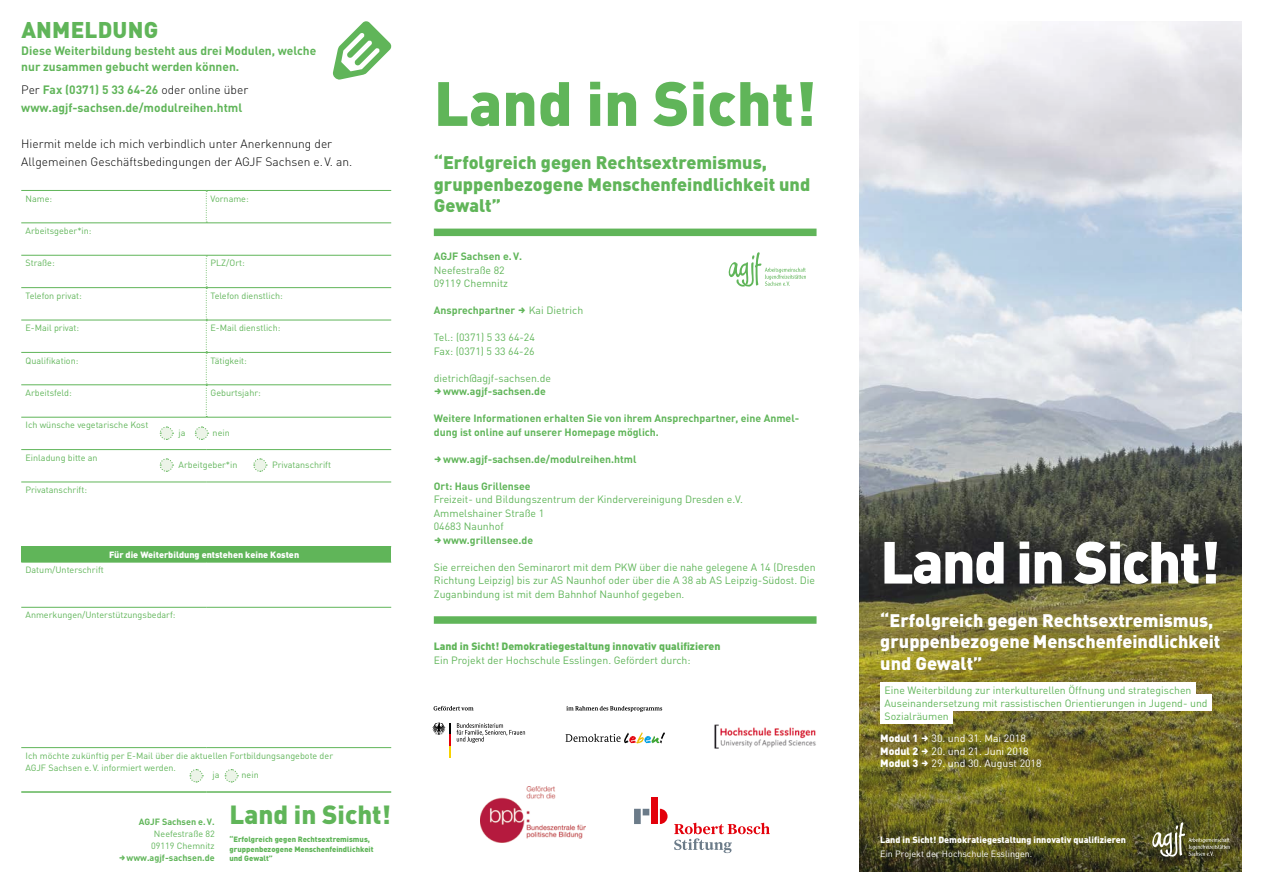
<style>
.page{position:relative;width:1263px;height:893px;background:#fff}
.page>*{position:absolute;margin:0;border:0;box-sizing:border-box;transform-origin:0 0}
.t1{font:900 61.5px "DIN Pro";color:#60b559}
.t2{font:900 58.5px "DIN Pro";letter-spacing:-.03em;color:#fff}
.t3{font:900 25.95px "DIN Pro";color:#60b559}
.t4{font:900 22.5px "DIN Pro";letter-spacing:.01em;color:#60b559}
.t5{font:900 18px/21.6px "DIN Pro";color:#60b559}
.t6{font:900 18px/21.6px "DIN Pro";color:#fff}
.t7{font:700 12px/18px "DIN Pro";color:#60b559}
.t8{font:300 12px/18px "DIN Pro";color:#000}
.t9{font:10.5px/13.5px "DIN Pro";color:#60b559}
.t10{font:700 10.5px/13.5px "DIN Pro";color:#60b559}
.t11{font:10.5px/12.6px "DIN Pro";color:#fff}
.t12{font:900 10.5px "DIN Pro";color:#60b559}
.t13{font:9px/12px "DIN Pro";color:#60b559}
.t14{font:900 9px "DIN Pro";color:#fff}
.t15{font:700 9px "DIN Pro";color:#60b559}
.t16{font:9px "DIN Pro";color:#fff}
.t17{font:900 7.65px/9.1px "DIN Pro";color:#60b559}
.s1{font-weight:300;color:#000}
.s2{font-weight:400}
.s3{font-weight:900}
</style>
<div class="page">
<img style="left:859px;top:21px;width:383px;height:637px">
<div style="left:21px;top:547px;width:370px;height:15px;background:#60b559"></div>
<hr style="left:21px;top:190px;width:185px;height:1px;background:#60b559">
<svg style="left:206px;top:191px;width:1px;height:31px"></svg>
<hr style="left:206px;top:190px;width:185px;height:1px;background:#60b559">
<hr style="left:21px;top:222px;width:185px;height:1px;background:#60b559">
<hr style="left:206px;top:222px;width:185px;height:1px;background:#60b559">
<hr style="left:21px;top:255px;width:185px;height:1px;background:#60b559">
<hr style="left:206px;top:255px;width:185px;height:1px;background:#60b559">
<hr style="left:21px;top:287px;width:185px;height:1px;background:#60b559">
<hr style="left:21px;top:320px;width:185px;height:1px;background:#60b559">
<hr style="left:206px;top:287px;width:185px;height:1px;background:#60b559">
<hr style="left:206px;top:320px;width:185px;height:1px;background:#60b559">
<hr style="left:21px;top:352px;width:185px;height:1px;background:#60b559">
<hr style="left:206px;top:352px;width:185px;height:1px;background:#60b559">
<hr style="left:21px;top:384px;width:185px;height:1px;background:#60b559">
<svg style="left:206px;top:256px;width:1px;height:161px"></svg>
<hr style="left:206px;top:384px;width:185px;height:1px;background:#60b559">
<hr style="left:21px;top:417px;width:185px;height:1px;background:#60b559">
<hr style="left:206px;top:417px;width:185px;height:1px;background:#60b559">
<hr style="left:21px;top:747px;width:185px;height:1px;background:#60b559">
<hr style="left:206px;top:747px;width:185px;height:1px;background:#60b559">
<hr style="left:21px;top:449px;width:185px;height:1px;background:#60b559">
<hr style="left:206px;top:449px;width:185px;height:1px;background:#60b559">
<hr style="left:21px;top:482px;width:185px;height:1px;background:#60b559">
<hr style="left:206px;top:482px;width:185px;height:1px;background:#60b559">
<hr style="left:21px;top:546px;width:185px;height:1px;background:#60b559">
<hr style="left:206px;top:546px;width:185px;height:1px;background:#60b559">
<hr style="left:21px;top:562px;width:185px;height:1px;background:#60b559">
<hr style="left:206px;top:562px;width:185px;height:1px;background:#60b559">
<hr style="left:21px;top:607px;width:185px;height:1px;background:#60b559">
<hr style="left:206px;top:607px;width:185px;height:1px;background:#60b559">
<hr style="left:21px;top:791px;width:185px;height:2px;background:#60b559">
<hr style="left:206px;top:791px;width:185px;height:2px;background:#60b559">
<svg style="left:859px;top:658px;width:383px;height:214px;background:#6d6723"></svg>
<svg style="left:159px;top:426px;width:15px;height:14px"></svg>
<svg style="left:194px;top:426px;width:15px;height:14px"></svg>
<svg style="left:159px;top:458px;width:15px;height:14px"></svg>
<svg style="left:253px;top:458px;width:14px;height:14px"></svg>
<svg style="left:1152px;top:822px;width:77px;height:35px;background:#6f6d45"></svg>
<div style="left:434px;top:229px;width:382px;height:7px;background:#60b559"></div>
<div style="left:434px;top:616px;width:382px;height:8px;background:#60b559"></div>
<svg style="left:333px;top:21px;width:59px;height:59px"></svg>
<div style="left:880px;top:707px;width:73px;height:17px;background:#fff"></div>
<div style="left:880px;top:695px;width:332px;height:16px;background:#fff"></div>
<div style="left:880px;top:682px;width:316px;height:17px;background:#fff"></div>
<svg style="left:729px;top:252px;width:77px;height:35px"></svg>
<svg style="left:189px;top:769px;width:14px;height:14px"></svg>
<svg style="left:224px;top:769px;width:15px;height:14px"></svg>
<img style="left:714px;top:724px;width:102px;height:25px">
<svg style="left:565px;top:732px;width:100px;height:11px"></svg>
<svg style="left:433px;top:706px;width:41px;height:4px"></svg>
<svg style="left:566px;top:706px;width:96px;height:6px"></svg>
<svg style="left:432px;top:722px;width:93px;height:35px"></svg>
<img style="left:480px;top:787px;width:105px;height:55px">
<svg style="left:634px;top:809px;width:15px;height:15px"></svg>
<div style="left:651px;top:797px;width:7px;height:27px;background:#e3000b"></div>
<svg style="left:660px;top:809px;width:7px;height:15px"></svg>
<svg style="left:674px;top:823px;width:96px;height:30px"></svg>
<h3 class="t4" style="left:21px;top:15px;width:138px">ANMELDUNG</h3>
<p class="t7" style="left:21px;top:42px;width:297px;line-height:16.5px">Diese Weiterbildung besteht aus drei Modulen, welche nur zusammen gebucht werden können.</p>
<p class="t7" style="left:21px;top:80px;width:229px"><span class="s1">Per</span> Fax (0371) 5 33 64-26 <span class="s1">oder online über </span>www.agjf-sachsen.de/modulreihen.html</p>
<p class="t8" style="left:21px;top:134px;width:332px">Hiermit melde ich mich verbindlich unter Anerkennung der<br>Allgemeinen Geschäftsbedingungen der AGJF Sachsen e.V. an.</p>
<p class="t13" style="left:26px;top:192px;width:28px">Name:</p>
<p class="t13" style="left:210px;top:192px;width:40px">Vorname:</p>
<p class="t13" style="left:26px;top:224px;width:68px">Arbeitsgeber*in:</p>
<p class="t13" style="left:26px;top:257px;width:31px">Straße:</p>
<p class="t13" style="left:210px;top:257px;width:36px">PLZ/Ort:</p>
<p class="t13" style="left:26px;top:289px;width:58px">Telefon privat:</p>
<p class="t13" style="left:210px;top:289px;width:74px">Telefon dienstlich:</p>
<p class="t13" style="left:26px;top:322px;width:55px">E-Mail privat:</p>
<p class="t13" style="left:210px;top:322px;width:71px">E-Mail dienstlich:</p>
<p class="t13" style="left:26px;top:354px;width:54px">Qualifikation:</p>
<p class="t13" style="left:210px;top:354px;width:38px">Tätigkeit:</p>
<p class="t13" style="left:26px;top:386px;width:48px">Arbeitsfeld:</p>
<p class="t13" style="left:210px;top:386px;width:52px">Geburtsjahr:</p>
<p class="t13" style="left:26px;top:419px;width:124px">Ich wünsche vegetarische Kost</p>
<p class="t13" style="left:179px;top:426px;width:9px">ja</p>
<p class="t13" style="left:213px;top:426px;width:19px">nein</p>
<p class="t13" style="left:26px;top:451px;width:74px">Einladung bitte an</p>
<p class="t13" style="left:179px;top:459px;width:60px">Arbeitgeber*in</p>
<p class="t13" style="left:272px;top:459px;width:60px">Privatanschrift</p>
<p class="t13" style="left:26px;top:483px;width:63px">Privatanschrift:</p>
<p class="t14" style="left:109px;top:548px;width:192px">Für die Weiterbildung entstehen keine Kosten</p>
<p class="t13" style="left:26px;top:564px;width:80px">Datum/Unterschrift</p>
<p class="t13" style="left:26px;top:609px;width:152px">Anmerkungen/Unterstützungsbedarf:</p>
<p class="t13" style="left:26px;top:749px;width:309px">Ich möchte zukünftig per E-Mail über die aktuellen Fortbildungsangebote der<br>AGJF Sachsen e.V. informiert werden.</p>
<p class="t13" style="left:213px;top:769px;width:9px">ja</p>
<p class="t13" style="left:242px;top:769px;width:19px">nein</p>
<p class="t15" style="left:139px;top:815px;width:77px">AGJF Sachsen e.V.</p>
<p class="t13" style="left:151px;top:827px;width:65px;text-align:center">Neefestraße 82<br>09119 Chemnitz</p>
<p class="t15" style="left:119px;top:851px;width:98px">➔ www.agjf-sachsen.de</p>
<h3 class="t3" style="left:230px;top:797px;width:163px">Land in Sicht!</h3>
<p class="t17" style="left:230px;top:835px;width:145px">“Erfolgreich gegen Rechtsextremismus, gruppenbezogene Menschenfeindlichkeit und Gewalt”</p>
<h1 class="t1" style="left:434px;top:62px;width:384px">Land in Sicht!</h1>
<h3 class="t5" style="left:434px;top:151px;width:378px">“Erfolgreich gegen Rechtsextremismus, gruppenbezogene Menschenfeindlichkeit und<br>Gewalt”</h3>
<p class="t10" style="left:434px;top:249px;width:90px">AGJF Sachsen e.V.</p>
<p class="t9" style="left:434px;top:263px;width:76px">Neefestraße 82<br>09119 Chemnitz</p>
<p class="t10" style="left:434px;top:303px;width:151px">Ansprechpartner ➔ <span class="s2">Kai Dietrich</span></p>
<p class="t9" style="left:434px;top:330px;width:103px">Tel.: (0371) 5 33 64-24<br>Fax: (0371) 5 33 64-26</p>
<p class="t9" style="left:434px;top:371px;width:119px">dietrich@agjf-sachsen.de</p>
<p class="t10" style="left:434px;top:384px;width:114px">➔ www.agjf-sachsen.de</p>
<p class="t10" style="left:434px;top:411px;width:367px">Weitere Informationen erhalten Sie von ihrem Ansprechpartner, eine Anmel&shy;dung ist online auf unserer Homepage möglich.</p>
<p class="t10" style="left:434px;top:452px;width:204px">➔ www.agjf-sachsen.de/modulreihen.html</p>
<p class="t10" style="left:434px;top:479px;width:98px">Ort: Haus Grillensee</p>
<p class="t9" style="left:434px;top:492px;width:311px">Freizeit- und Bildungszentrum der Kindervereinigung Dresden e.V.<br>Ammelshainer Straße 1<br>04683 Naunhof</p>
<p class="t10" style="left:434px;top:533px;width:101px">➔ www.grillensee.de</p>
<p class="t9" style="left:434px;top:560px;width:383px;text-align:justify">Sie erreichen den Seminarort mit dem PKW über die nahe gelegene A 14 (Dresden Richtung Leipzig) bis zur AS Naunhof oder über die A 38 ab AS Leipzig-Südost. Die Zuganbindung ist mit dem Bahnhof Naunhof gegeben.</p>
<p class="t12" style="left:434px;top:639px;width:288px">Land in Sicht! Demokratiegestaltung innovativ qualifizieren</p>
<p class="t9" style="left:434px;top:653px;width:258px">Ein Projekt der Hochschule Esslingen. Gefördert durch:</p>
<h2 class="t2" style="left:880px;top:523px;width:342px">Land in Sicht!</h2>
<h3 class="t6" style="left:880px;top:609px;width:342px">“Erfolgreich gegen Rechtsextremismus, gruppenbezogene Menschenfeindlichkeit und Gewalt”</h3>
<p class="t9" style="left:884px;top:683px;width:308px">Eine Weiterbildung zur interkulturellen Öffnung und strategischen</p>
<p class="t9" style="left:884px;top:696px;width:325px">Auseinandersetzung mit rassistischen Orientierungen in Jugend- und</p>
<p class="t9" style="left:884px;top:709px;width:66px">Sozialräumen</p>
<p class="t11" style="left:880px;top:731px;width:163px"><span class="s3">Modul 1</span> ➜ 30. und 31. Mai 2018<br><span class="s3">Modul 2</span> ➜ 20. und 21. Juni 2018<br><span class="s3">Modul 3</span> ➜ 29. und 30. August 2018</p>
<p class="t14" style="left:880px;top:834px;width:247px">Land in Sicht! Demokratiegestaltung innovativ qualifizieren</p>
<p class="t16" style="left:880px;top:847px;width:153px">Ein Projekt der Hochschule Esslingen.</p>
</div>
